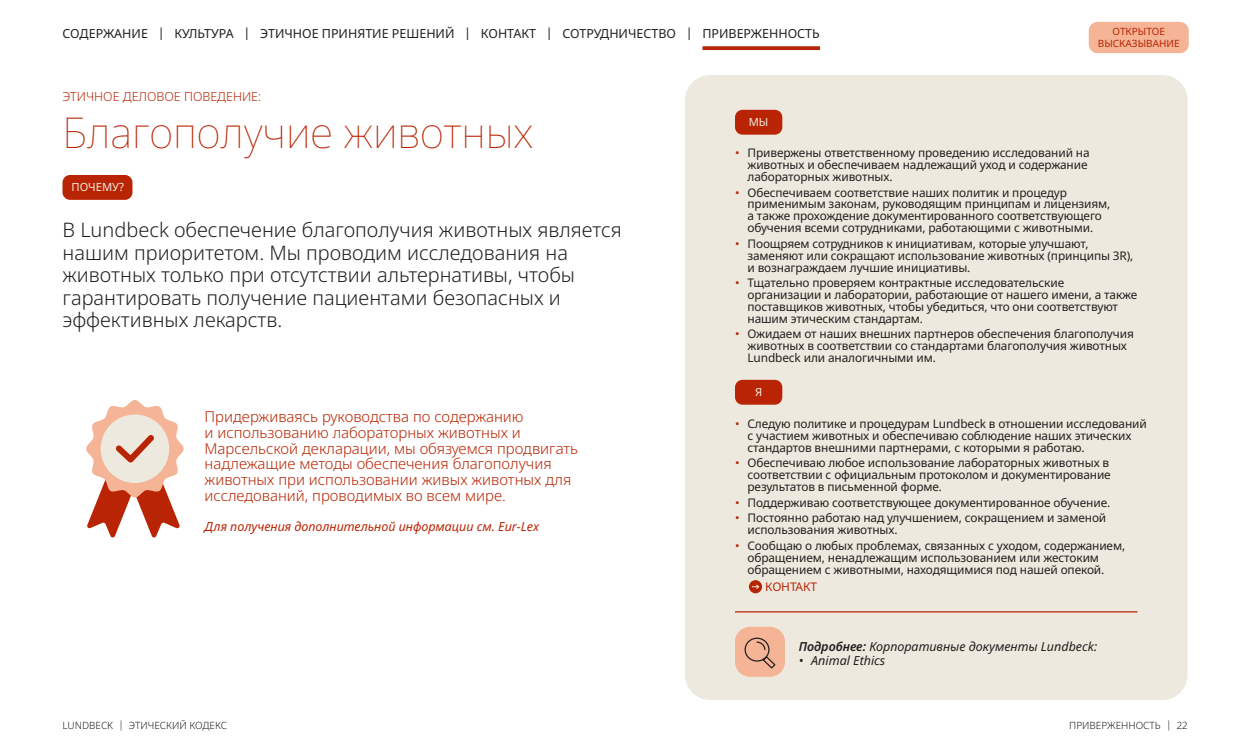
<style>
.page{position:relative;width:1250px;height:750px;background:#fff}
.page>*{position:absolute;margin:0;border:0;box-sizing:border-box;transform-origin:0 0}
.t1{font:100 42.5px "Noto Sans";color:#b92504}
.t2{font:300 20px/22.5px "Noto Sans";color:#22201f}
.t3{font:300 15px/15.6px "Noto Sans";color:#b92504}
.t4{font:12.5px "Noto Sans";color:#22201f}
.t5{font:italic 12.5px "Noto Sans";color:#22201f}
.t6{font:italic 12.5px "Noto Sans";color:#b92504}
.t7{font:300 12.5px "Noto Sans";color:#b92504}
.t8{font:11.88px/11.9px "Noto Sans";letter-spacing:-.01em;color:#22201f}
.t9{font:11.88px "Noto Sans";letter-spacing:-.01em;color:#b92504}
.t10{font:11.25px "Noto Sans";color:#ede9de}
.t11{font:300 10px "Noto Sans";color:#22201f}
.t12{font:10px/12px "Noto Sans";color:#b92504;text-align:center}
.s1{color:#b92504}
.s2{font-weight:600}
</style>
<div class="page">
<div style="left:1089px;top:22px;width:100px;height:31px;background:#f5b496;border-radius:9px"></div>
<svg style="left:702px;top:46px;width:118px;height:4px"></svg>
<div style="left:685px;top:75px;width:503px;height:625px;background:#ede9de;border-radius:25px"></div>
<div style="left:62px;top:175px;width:70px;height:25px;background:#b92504;border-radius:8px"></div>
<div style="left:735px;top:380px;width:47px;height:25px;background:#b92504;border-radius:8px"></div>
<div style="left:735px;top:110px;width:47px;height:25px;background:#b92504;border-radius:8px"></div>
<div style="left:735px;top:627px;width:50px;height:50px;background:#f5b496;border-radius:15px"></div>
<svg style="left:744px;top:637px;width:32px;height:32px"></svg>
<hr style="left:735px;top:611px;width:403px;height:2px;background:#b92504">
<div style="left:749px;top:580px;width:13px;height:13px;background:#b92504;border-radius:50%"></div>
<svg style="left:752px;top:584px;width:7px;height:5px"></svg>
<svg style="left:86px;top:400px;width:98px;height:138px"></svg>
<p class="t4" style="left:62px;top:27px;width:759px">СОДЕРЖАНИЕ | КУЛЬТУРА | ЭТИЧНОЕ ПРИНЯТИЕ РЕШЕНИЙ | КОНТАКТ | СОТРУДНИЧЕСТВО | ПРИВЕРЖЕННОСТЬ</p>
<p class="t7" style="left:62px;top:89px;width:200px">ЭТИЧНОЕ ДЕЛОВОЕ ПОВЕДЕНИЕ:</p>
<p class="t12" style="left:1098px;top:26px;width:83px">ОТКРЫТОЕ<br>ВЫСКАЗЫВАНИЕ</p>
<h1 class="t1" style="left:62px;top:102px;width:472px">Благополучие животных</h1>
<p class="t10" style="left:71px;top:181px;width:54px">ПОЧЕМУ?</p>
<h2 class="t2" style="left:62px;top:219px;width:561px">В Lundbeck обеспечение благополучия животных является нашим приоритетом. Мы проводим исследования на животных только при отсутствии альтернативы, чтобы гарантировать получение пациентами безопасных и эффективных лекарств.</h2>
<p class="t3" style="left:205px;top:409px;width:375px">Придерживаясь руководства по содержанию<br>и использованию лабораторных животных и Марсельской декларации, мы обязуемся продвигать надлежащие методы обеспечения благополучия животных при использовании живых животных для исследований, проводимых во всем мире.</p>
<p class="t6" style="left:205px;top:519px;width:336px">Для получения дополнительной информации см. Eur-Lex</p>
<p class="t11" style="left:62px;top:720px;width:166px">LUNDBECK | ЭТИЧЕСКИЙ КОДЕКС</p>
<p class="t10" style="left:749px;top:115px;width:21px">МЫ</p>
<p class="t8" style="left:748px;top:147px;width:344px;text-indent:-13px"><span class="s1">•</span> Привержены ответственному проведению исследований на животных и обеспечиваем надлежащий уход и содержание лабораторных животных.</p>
<p class="t8" style="left:748px;top:187px;width:364px;text-indent:-13px"><span class="s1">•</span> Обеспечиваем соответствие наших политик и процедур применимым законам, руководящим принципам и лицензиям, а также прохождение документированного соответствующего обучения всеми сотрудниками, работающими с животными.</p>
<p class="t8" style="left:748px;top:238px;width:388px;text-indent:-13px"><span class="s1">•</span> Поощряем сотрудников к инициативам, которые улучшают, заменяют или сокращают использование животных (принципы 3R), и вознаграждаем лучшие инициативы.</p>
<p class="t8" style="left:748px;top:277px;width:391px;text-indent:-13px"><span class="s1">•</span> Тщательно проверяем контрактные исследовательские организации и лаборатории, работающие от нашего имени, а также поставщиков животных, чтобы убедиться, что они соответствуют нашим этическим стандартам.</p>
<p class="t8" style="left:748px;top:328px;width:388px;text-indent:-13px"><span class="s1">•</span> Ожидаем от наших внешних партнеров обеспечения благополучия животных в соответствии со стандартами благополучия животных<br>Lundbeck или аналогичными им.</p>
<p class="t10" style="left:755px;top:386px;width:9px">Я</p>
<p class="t8" style="left:748px;top:418px;width:401px;text-indent:-13px"><span class="s1">•</span> Следую политике и процедурам Lundbeck в отношении исследований с участием животных и обеспечиваю соблюдение наших этических стандартов внешними партнерами, с которыми я работаю.</p>
<p class="t8" style="left:748px;top:457px;width:365px;text-indent:-13px"><span class="s1">•</span> Обеспечиваю любое использование лабораторных животных в соответствии с официальным протоколом и документирование результатов в письменной форме.</p>
<p class="t8" style="left:735px;top:497px;width:377px"><span class="s1">•</span> Поддерживаю соответствующее документированное обучение.</p>
<p class="t8" style="left:748px;top:512px;width:360px;text-indent:-13px"><span class="s1">•</span> Постоянно работаю над улучшением, сокращением и заменой использования животных.</p>
<p class="t8" style="left:748px;top:540px;width:379px;text-indent:-13px"><span class="s1">•</span> Сообщаю о любых проблемах, связанных с уходом, содержанием, обращением, ненадлежащим использованием или жестоким обращением с животными, находящимися под нашей опекой.</p>
<p class="t9" style="left:765px;top:580px;width:53px">КОНТАКТ</p>
<p class="t5" style="left:799px;top:639px;width:300px"><span class="s2">Подробнее:</span> Корпоративные документы Lundbeck:</p>
<p class="t5" style="left:799px;top:653px;width:88px">• Animal Ethics</p>
<p class="t11" style="left:1069px;top:720px;width:120px">ПРИВЕРЖЕННОСТЬ | 22</p>
</div>
